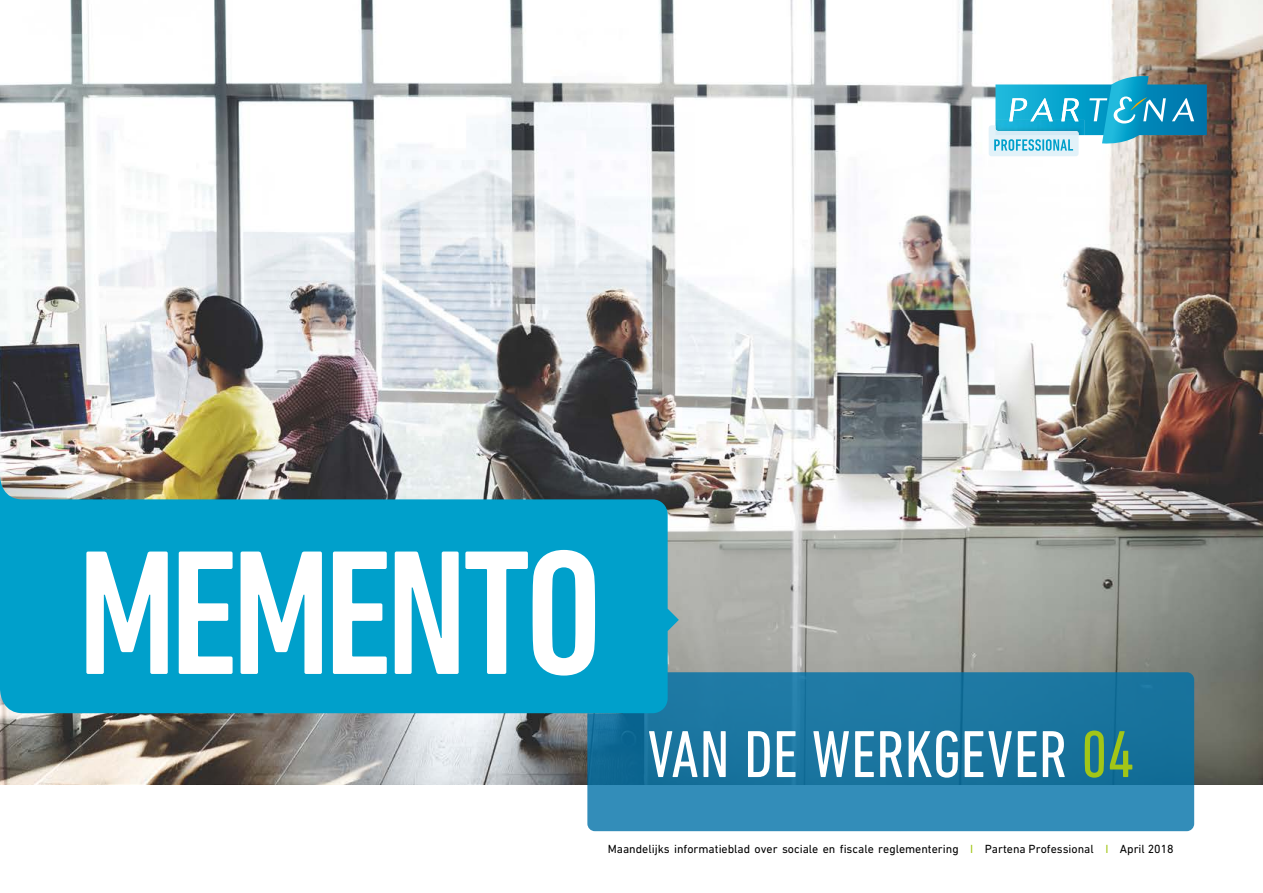
<style>
.page{position:relative;width:1263px;height:893px;background:#fff}
.page>*{position:absolute;margin:0;border:0;box-sizing:border-box;transform-origin:0 0}
.t1{font:500 condensed 180px "DIN Next LT Pro";letter-spacing:-.04em;color:#fff}
.t2{font:condensed 67.5px "DIN Next LT Pro";letter-spacing:.005em;color:#fff}
.t3{font:12px "DIN Next LT Pro";color:#000}
.s1{color:#a2c617}
</style>
<div class="page">
<img style="left:0;top:0;width:1263px;height:784px">
<div style="left:989px;top:125px;width:89px;height:31px;background:#e2f2f9;border-radius:3px"></div>
<svg style="left:989px;top:76px;width:218px;height:75px"></svg>
<svg style="left:587px;top:672px;width:607px;height:159px;background:#217ba6"></svg>
<svg style="left:0;top:475px;width:679px;height:238px;background:#0f9cc1"></svg>
<h1 class="t1" style="left:77px;top:512px;width:527px">MEMENTO</h1>
<h2 class="t2" style="left:647px;top:716px;width:488px">VAN DE WERKGEVER <span class="s1">04</span></h2>
<p class="t3" style="left:608px;top:842px;width:567px">Maandelijks informatieblad over sociale en fiscale reglementering <span class="s1">I</span> Partena Professional <span class="s1">I</span> April 2018</p>
</div>
